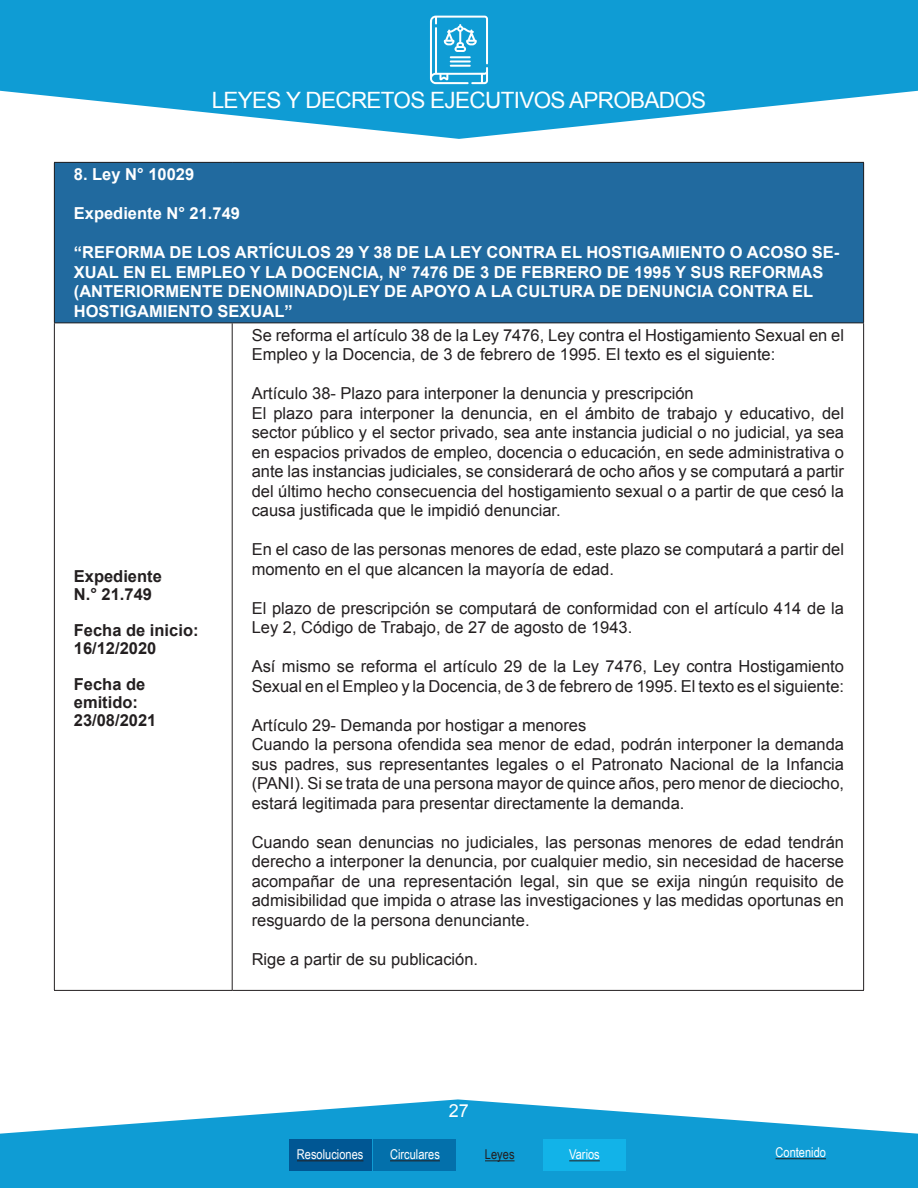
<style>
.page{position:relative;width:918px;height:1188px;background:#fff}
.page>*{position:absolute;margin:0;border:0;box-sizing:border-box;transform-origin:0 0}
.t1{font:22.5px "Arial";letter-spacing:-.03em;color:#fff}
.t2{font:18px "Arial";color:#fff}
.t3{font:16.5px/19.5px "Arial";color:#231f20}
.t4{font:700 16.5px/19.5px "Arial";color:#fff}
.t5{font:700 16.5px "Arial";color:#231f20}
.t6{font:13.5px "Arial Narrow";color:#fff}
.t7{font:13.5px "Arial Narrow";color:#231f20}
</style>
<div class="page">
<svg style="left:0;top:0;width:918px;height:139px;fill:#0f9cd4"></svg>
<svg style="left:430px;top:16px;width:58px;height:68px"></svg>
<svg style="left:0;top:1099px;width:918px;height:89px;fill:#0f9cd4"></svg>
<div style="left:374px;top:1139px;width:82px;height:31px;background:#0370ab"></div>
<div style="left:458px;top:1139px;width:83px;height:31px;background:#0f9cd4"></div>
<div style="left:543px;top:1139px;width:83px;height:31px;background:#12b3e8"></div>
<hr style="left:390px;top:1160px;width:50px;height:1px;background:#231f20">
<hr style="left:485px;top:1160px;width:30px;height:1px;background:#231f20">
<hr style="left:569px;top:1160px;width:31px;height:1px;background:#231f20">
<hr style="left:776px;top:1158px;width:50px;height:1px;background:#231f20">
<div style="left:289px;top:1139px;width:83px;height:31px;background:#005794"></div>
<hr style="left:297px;top:1160px;width:66px;height:1px;background:#231f20">
<div style="left:54px;top:162px;width:810px;height:161px;background:#216a9f"></div>
<hr style="left:863px;top:163px;width:1px;height:160px;background:#231f20">
<hr style="left:54px;top:162px;width:178px;height:1px;background:#231f20">
<hr style="left:54px;top:163px;width:1px;height:160px;background:#231f20">
<hr style="left:232px;top:162px;width:632px;height:1px;background:#231f20">
<hr style="left:54px;top:990px;width:178px;height:1px;background:#231f20">
<hr style="left:232px;top:990px;width:632px;height:1px;background:#231f20">
<hr style="left:232px;top:323px;width:1px;height:667px;background:#231f20">
<hr style="left:54px;top:323px;width:178px;height:1px;background:#231f20">
<hr style="left:54px;top:323px;width:1px;height:667px;background:#231f20">
<hr style="left:232px;top:323px;width:632px;height:1px;background:#231f20">
<hr style="left:863px;top:323px;width:1px;height:667px;background:#231f20">
<h1 class="t1" style="left:212px;top:86px;width:496px">LEYES Y DECRETOS EJECUTIVOS APROBADOS</h1>
<p class="t4" style="left:74px;top:165px;width:122px">8. Ley N° 10029</p>
<p class="t4" style="left:74px;top:204px;width:168px">Expediente N° 21.749</p>
<p class="t4" style="left:74px;top:243px;width:767px">“REFORMA DE LOS ARTÍCULOS 29 Y 38 DE LA LEY CONTRA EL HOSTIGAMIENTO O ACOSO SE-XUAL EN EL EMPLEO Y LA DOCENCIA, N° 7476 DE 3 DE FEBRERO DE 1995 Y SUS REFORMAS (ANTERIORMENTE DENOMINADO)LEY DE APOYO A LA CULTURA DE DENUNCIA CONTRA EL HOSTIGAMIENTO SEXUAL”</p>
<p class="t5" style="left:74px;top:565px;width:90px">Expediente</p>
<p class="t5" style="left:74px;top:583px;width:80px">N.° 21.749</p>
<p class="t5" style="left:74px;top:619px;width:126px">Fecha de inicio:</p>
<p class="t5" style="left:74px;top:637px;width:84px">16/12/2020</p>
<p class="t5" style="left:74px;top:673px;width:73px">Fecha de</p>
<p class="t5" style="left:74px;top:691px;width:66px">emitido:</p>
<p class="t5" style="left:74px;top:709px;width:84px">23/08/2021</p>
<p class="t3" style="left:252px;top:326px;width:594px">Se reforma el artículo 38 de la Ley 7476, Ley contra el Hostigamiento Sexual en el<br>Empleo y la Docencia, de 3 de febrero de 1995. El texto es el siguiente:</p>
<p class="t3" style="left:252px;top:384px;width:444px">Artículo 38- Plazo para interponer la denuncia y prescripción</p>
<p class="t3" style="left:252px;top:404px;width:594px;text-align:justify">El plazo para interponer la denuncia, en el ámbito de trabajo y educativo, del sector público y el sector privado, sea ante instancia judicial o no judicial, ya sea en espacios privados de empleo, docencia o educación, en sede administrativa o ante las instancias judiciales, se considerará de ocho años y se computará a partir del último hecho consecuencia del hostigamiento sexual o a partir de que cesó la causa justificada que le impidió denunciar.</p>
<p class="t3" style="left:252px;top:540px;width:594px">En el caso de las personas menores de edad, este plazo se computará a partir del momento en el que alcancen la mayoría de edad.</p>
<p class="t3" style="left:252px;top:599px;width:594px">El plazo de prescripción se computará de conformidad con el artículo 414 de la<br>Ley 2, Código de Trabajo, de 27 de agosto de 1943.</p>
<p class="t3" style="left:252px;top:657px;width:594px">Así mismo se reforma el artículo 29 de la Ley 7476, Ley contra Hostigamiento<br>Sexual en el Empleo y la Docencia, de 3 de febrero de 1995. El texto es el siguiente:</p>
<p class="t3" style="left:252px;top:716px;width:336px">Artículo 29- Demanda por hostigar a menores</p>
<p class="t3" style="left:252px;top:735px;width:594px;text-align:justify">Cuando la persona ofendida sea menor de edad, podrán interponer la demanda sus padres, sus representantes legales o el Patronato Nacional de la Infancia (PANI). Si se trata de una persona mayor de quince años, pero menor de dieciocho, estará legitimada para presentar directamente la demanda.</p>
<p class="t3" style="left:252px;top:833px;width:594px;text-align:justify">Cuando sean denuncias no judiciales, las personas menores de edad tendrán derecho a interponer la denuncia, por cualquier medio, sin necesidad de hacerse acompañar de una representación legal, sin que se exija ningún requisito de admisibilidad que impida o atrase las investigaciones y las medidas oportunas en resguardo de la persona denunciante.</p>
<p class="t3" style="left:252px;top:950px;width:228px">Rige a partir de su publicación.</p>
<p class="t2" style="left:449px;top:1099px;width:22px">27</p>
<p class="t6" style="left:297px;top:1145px;width:68px">Resoluciones</p>
<p class="t6" style="left:390px;top:1145px;width:51px">Circulares</p>
<p class="t7" style="left:485px;top:1145px;width:31px">Leyes</p>
<p class="t6" style="left:569px;top:1145px;width:32px">Varios</p>
<p class="t6" style="left:776px;top:1143px;width:52px">Contenido</p>
</div>
